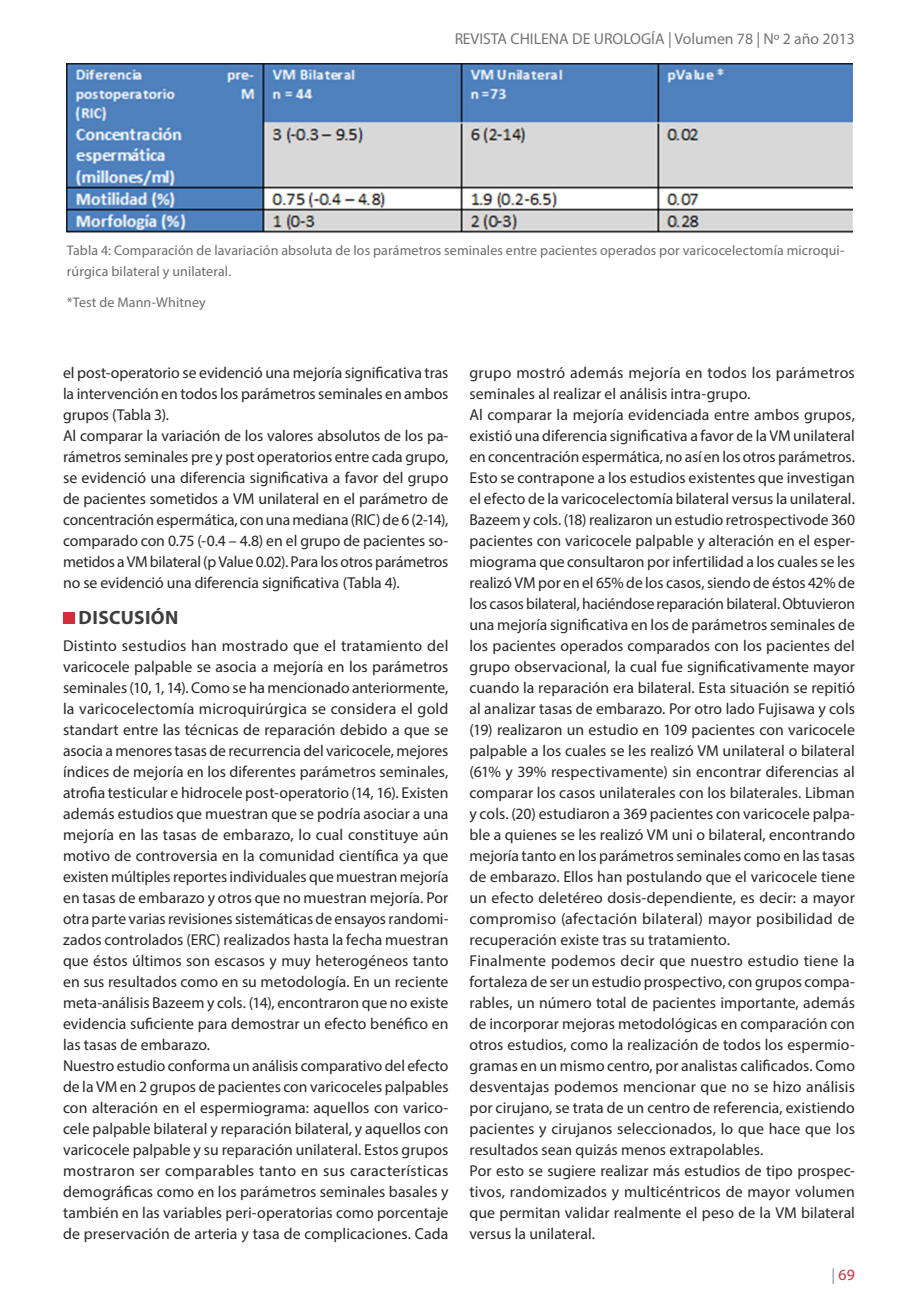
<style>
.page{position:relative;width:918px;height:1315px;background:#fff}
.page>*{position:absolute;margin:0;border:0;box-sizing:border-box;transform-origin:0 0}
._00_subtitulo{font:700 19.25px "Myriad Pro";letter-spacing:.02em;color:#3e3e3f}
._00_contenido{font:15.75px/21px "Myriad Pro";letter-spacing:.005em;color:#282526;text-align:justify}
.t1{font:15.75px "Myriad Pro";color:#070907}
.t2{font:15.75px "Myriad Pro";color:#d32c3c}
.lectura{font:14px/21px "Myriad Pro";letter-spacing:.005em;color:#6c6d70}
.s1{color:#878d9e}
</style>
<div class="page">
<div style="left:63px;top:612px;width:11px;height:12px;background:#d32c3c"></div>
<img style="left:67px;top:63px;width:785px;height:170px">
<p class="t1" style="left:454px;top:29px;width:402px">REVISTA CHILENA DE UROLOGÍA | Volumen 78 | Nº 2 año 2013</p>
<p class="lectura" style="left:67px;top:240px;width:779px">Tabla 4: Comparación de lavariación absoluta de los parámetros seminales entre pacientes operados por varicocelectomía microqui&shy;rúrgica bilateral y unilateral.</p>
<p class="lectura" style="left:67px;top:291px;width:140px">*Test de Mann-Whitney</p>
<p class="_00_contenido" style="left:63px;top:362px;width:387px">el post-operatorio se evidenció una mejoría significativa tras la intervención en todos los parámetros seminales en ambos grupos (Tabla 3).</p>
<p class="_00_contenido" style="left:63px;top:425px;width:387px">Al comparar la variación de los valores absolutos de los pa&shy;rámetros seminales pre y post operatorios entre cada grupo, se evidenció una diferencia significativa a favor del grupo de pacientes sometidos a VM unilateral en el parámetro de concentración espermática, con una mediana (RIC) de 6 (2-14), comparado con 0.75 (-0.4 – 4.8) en el grupo de pacientes so&shy;metidos a VM bilateral (p Value 0.02). Para los otros parámetros no se evidenció una diferencia significativa (Tabla 4).</p>
<p class="_00_subtitulo" style="left:79px;top:605px;width:101px">DISCUSIÓN</p>
<p class="_00_contenido" style="left:63px;top:635px;width:387px">Distinto sestudios han mostrado que el tratamiento del varicocele palpable se asocia a mejoría en los parámetros seminales (10, 1, 14). Como se ha mencionado anteriormente, la varicocelectomía microquirúrgica se considera el gold standart entre las técnicas de reparación debido a que se asocia a menores tasas de recurrencia del varicocele, mejores índices de mejoría en los diferentes parámetros seminales, atrofia testicular e hidrocele post-operatorio (14, 16). Existen además estudios que muestran que se podría asociar a una mejoría en las tasas de embarazo, lo cual constituye aún motivo de controversia en la comunidad científica ya que existen múltiples reportes individuales que muestran mejoría en tasas de embarazo y otros que no muestran mejoría. Por otra parte varias revisiones sistemáticas de ensayos randomi&shy;zados controlados (ERC) realizados hasta la fecha muestran que éstos últimos son escasos y muy heterogéneos tanto en sus resultados como en su metodología. En un reciente meta-análisis Bazeem y cols. (14), encontraron que no existe evidencia suficiente para demostrar un efecto benéfico en las tasas de embarazo.</p>
<p class="_00_contenido" style="left:63px;top:1055px;width:387px">Nuestro estudio conforma un análisis comparativo del efecto de la VM en 2 grupos de pacientes con varicoceles palpables con alteración en el espermiograma: aquellos con varico&shy;cele palpable bilateral y reparación bilateral, y aquellos con varicocele palpable y su reparación unilateral. Estos grupos mostraron ser comparables tanto en sus características demográficas como en los parámetros seminales basales y también en las variables peri-operatorias como porcentaje de preservación de arteria y tasa de complicaciones. Cada</p>
<p class="_00_contenido" style="left:469px;top:362px;width:387px">grupo mostró además mejoría en todos los parámetros seminales al realizar el análisis intra-grupo.</p>
<p class="_00_contenido" style="left:469px;top:404px;width:387px">Al comparar la mejoría evidenciada entre ambos grupos, existió una diferencia significativa a favor de la VM unilateral en concentración espermática, no así en los otros parámetros.<br>Esto se contrapone a los estudios existentes que investigan el efecto de la varicocelectomía bilateral versus la unilateral.<br>Bazeem y cols. (18) realizaron un estudio retrospectivode 360 pacientes con varicocele palpable y alteración en el esper&shy;miograma que consultaron por infertilidad a los cuales se les realizó VM por en el 65% de los casos, siendo de éstos 42% de los casos bilateral, haciéndose reparación bilateral. Obtuvieron una mejoría significativa en los de parámetros seminales de los pacientes operados comparados con los pacientes del grupo observacional, la cual fue significativamente mayor cuando la reparación era bilateral. Esta situación se repitió al analizar tasas de embarazo. Por otro lado Fujisawa y cols (19) realizaron un estudio en 109 pacientes con varicocele palpable a los cuales se les realizó VM unilateral o bilateral (61% y 39% respectivamente) sin encontrar diferencias al comparar los casos unilaterales con los bilaterales. Libman y cols. (20) estudiaron a 369 pacientes con varicocele palpa&shy;ble a quienes se les realizó VM uni o bilateral, encontrando mejoría tanto en los parámetros seminales como en las tasas de embarazo. Ellos han postulando que el varicocele tiene un efecto deletéreo dosis-dependiente, es decir: a mayor compromiso (afectación bilateral) mayor posibilidad de recuperación existe tras su tratamiento.</p>
<p class="_00_contenido" style="left:469px;top:950px;width:387px">Finalmente podemos decir que nuestro estudio tiene la fortaleza de ser un estudio prospectivo, con grupos compa&shy;rables, un número total de pacientes importante, además de incorporar mejoras metodológicas en comparación con otros estudios, como la realización de todos los espermio&shy;gramas en un mismo centro, por analistas calificados. Como desventajas podemos mencionar que no se hizo análisis por cirujano, se trata de un centro de referencia, existiendo pacientes y cirujanos seleccionados, lo que hace que los resultados sean quizás menos extrapolables.</p>
<p class="_00_contenido" style="left:469px;top:1160px;width:387px">Por esto se sugiere realizar más estudios de tipo prospec&shy;tivos, randomizados y multicéntricos de mayor volumen que permitan validar realmente el peso de la VM bilateral versus la unilateral.</p>
<p class="t2" style="left:831px;top:1265px;width:25px"><span class="s1">|</span> 69</p>
</div>
